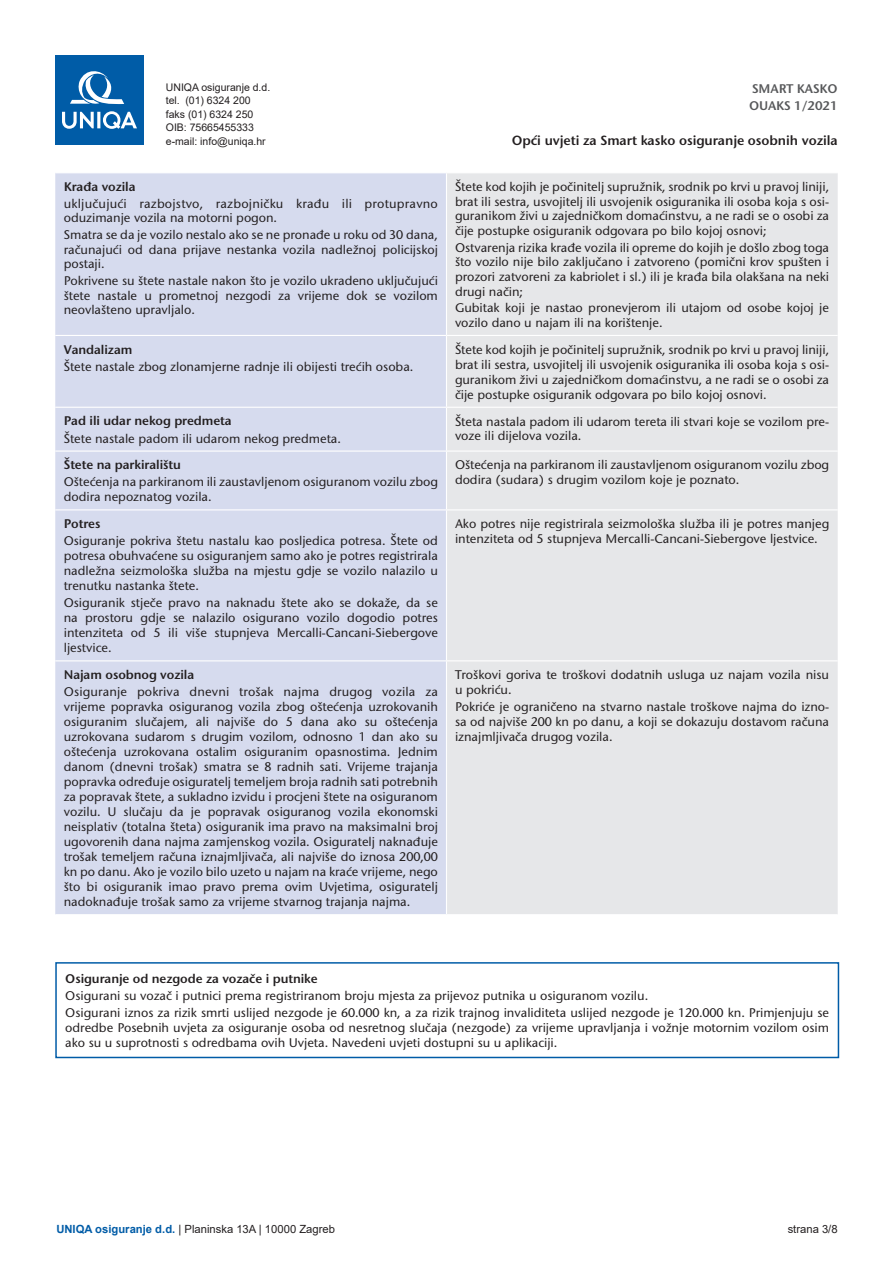
<style>
.page{position:relative;width:893px;height:1263px;background:#fff}
.page>*{position:absolute;margin:0;border:0;box-sizing:border-box;transform-origin:0 0}
.t1{font:13.5px "Stone San Sem XP";letter-spacing:-.005em;color:#231f20}
._01_-_Tekst{font:12.75px/15px "Stone Sans XP";letter-spacing:-.005em;color:#231f20;text-align:justify}
._01_-_Tekst_-_1_uvla{font:12.75px/14.7px "Stone Sans XP";letter-spacing:-.005em;color:#231f20}
._01_-_Tekst-2{font:12.75px "Stone San Sem XP";letter-spacing:-.005em;color:#231f20}
._01_-_Tekst-3{font:12.75px/14.7px "Stone Sans XP";letter-spacing:.015em;color:#231f20}
._01_-_Tekst_-_1_uvla-2{font:12.75px "Stone San Sem XP";letter-spacing:-.005em;color:#231f20}
.t2{font:12.75px/17.1px "Stone San Sem XP";letter-spacing:-.005em;color:#57585a}
.t3{font:11.25px "Arial";color:#231f20}
.t4{font:10.5px/13.5px "Arial";color:#231f20}
.s1{font-weight:700;color:#005ca7}
</style>
<div class="page">
<div style="left:55px;top:55px;width:89px;height:90px;background:#005ca7"></div>
<svg style="left:70px;top:71px;width:54px;height:34px"></svg>
<svg style="left:62px;top:111px;width:75px;height:18px"></svg>
<div style="left:55px;top:173px;width:391px;height:741px;background:#d6dbee"></div>
<div style="left:447px;top:173px;width:391px;height:741px;background:#e6e7e9"></div>
<hr style="left:55px;top:335px;width:391px;height:1px;background:#fff">
<hr style="left:446px;top:335px;width:392px;height:1px;background:#fff">
<hr style="left:55px;top:407px;width:391px;height:1px;background:#fff">
<hr style="left:446px;top:407px;width:392px;height:1px;background:#fff">
<hr style="left:55px;top:450px;width:391px;height:2px;background:#fff">
<hr style="left:446px;top:450px;width:392px;height:2px;background:#fff">
<hr style="left:55px;top:509px;width:391px;height:1px;background:#fff">
<hr style="left:446px;top:509px;width:392px;height:1px;background:#fff">
<hr style="left:55px;top:660px;width:391px;height:1px;background:#fff">
<hr style="left:446px;top:660px;width:392px;height:1px;background:#fff">
<div style="left:55px;top:962px;width:784px;height:96px;border:2px solid #005ca7"></div>
<p class="t4" style="left:166px;top:80px;width:106px">UNIQA osiguranje d.d. tel. (01) 6324 200 faks (01) 6324 250<br>OIB: 75665455333 e-mail: info@uniqa.hr</p>
<p class="_01_-_Tekst-2" style="left:64px;top:179px;width:73px">Krađa vozila</p>
<p class="_01_-_Tekst-3" style="left:64px;top:196px;width:376px">uključujući razbojstvo, razbojničku krađu ili protupravno oduzimanje vozila na motorni pogon.</p>
<p class="_01_-_Tekst" style="left:64px;top:228px;width:376px">Smatra se da je vozilo nestalo ako se ne pronađe u roku od 30 dana, računajući od dana prijave nestanka vozila nadležnoj policijskoj postaji.</p>
<p class="_01_-_Tekst" style="left:64px;top:274px;width:376px">Pokrivene su štete nastale nakon što je vozilo ukradeno uključujući štete nastale u prometnoj nezgodi za vrijeme dok se vozilom neovlašteno upravljalo.</p>
<p class="_01_-_Tekst-2" style="left:64px;top:341px;width:70px">Vandalizam</p>
<p class="_01_-_Tekst_-_1_uvla" style="left:64px;top:359px;width:351px">Štete nastale zbog zlonamjerne radnje ili obijesti trećih osoba.</p>
<p class="_01_-_Tekst_-_1_uvla-2" style="left:64px;top:413px;width:169px">Pad ili udar nekog predmeta</p>
<p class="_01_-_Tekst" style="left:64px;top:431px;width:279px">Štete nastale padom ili udarom nekog predmeta.</p>
<p class="_01_-_Tekst-2" style="left:64px;top:457px;width:119px">Štete na parkiralištu</p>
<p class="_01_-_Tekst" style="left:64px;top:475px;width:376px">Oštećenja na parkiranom ili zaustavljenom osiguranom vozilu zbog dodira nepoznatog vozila.</p>
<p class="_01_-_Tekst-2" style="left:64px;top:516px;width:38px">Potres</p>
<p class="_01_-_Tekst" style="left:64px;top:533px;width:376px">Osiguranje pokriva štetu nastalu kao posljedica potresa. Štete od potresa obuhvaćene su osiguranjem samo ako je potres registrirala nadležna seizmološka služba na mjestu gdje se vozilo nalazilo u trenutku nastanka štete.</p>
<p class="_01_-_Tekst" style="left:64px;top:596px;width:376px">Osiguranik stječe pravo na naknadu štete ako se dokaže, da se na prostoru gdje se nalazilo osigurano vozilo dogodio potres intenziteta od 5 ili više stupnjeva Mercalli-Cancani-Siebergove ljestvice.</p>
<p class="_01_-_Tekst-2" style="left:64px;top:667px;width:132px">Najam osobnog vozila</p>
<p class="_01_-_Tekst" style="left:64px;top:684px;width:376px">Osiguranje pokriva dnevni trošak najma drugog vozila za vrijeme popravka osiguranog vozila zbog oštećenja uzrokovanih osiguranim slučajem, ali najviše do 5 dana ako su oštećenja uzrokovana sudarom s drugim vozilom, odnosno 1 dan ako su oštećenja uzrokovana ostalim osiguranim opasnostima. Jednim danom (dnevni trošak) smatra se 8 radnih sati. Vrijeme trajanja popravka određuje osiguratelj temeljem broja radnih sati potrebnih za popravak štete, a sukladno izvidu i procjeni štete na osiguranom vozilu. U slučaju da je popravak osiguranog vozila ekonomski neisplativ (totalna šteta) osiguranik ima pravo na maksimalni broj ugovorenih dana najma zamjenskog vozila. Osiguratelj naknađuje trošak temeljem računa iznajmljivača, ali najviše do iznosa 200,00 kn po danu. Ako je vozilo bilo uzeto u najam na kraće vrijeme, nego što bi osiguranik imao pravo prema ovim Uvjetima, osiguratelj nadoknađuje trošak samo za vrijeme stvarnog trajanja najma.</p>
<p class="t2" style="left:749px;top:80px;width:90px">SMART KASKO<br>OUAKS 1/2021</p>
<p class="t1" style="left:512px;top:132px;width:327px">Opći uvjeti za Smart kasko osiguranje osobnih vozila</p>
<p class="_01_-_Tekst_-_1_uvla" style="left:455px;top:180px;width:376px;text-align:justify">Štete kod kojih je počinitelj supružnik, srodnik po krvi u pravoj liniji, brat ili sestra, usvojitelj ili usvojenik osiguranika ili osoba koja s osi&shy;guranikom živi u zajedničkom domaćinstvu, a ne radi se o osobi za čije postupke osiguranik odgovara po bilo kojoj osnovi;</p>
<p class="_01_-_Tekst_-_1_uvla" style="left:455px;top:240px;width:376px;text-align:justify">Ostvarenja rizika krađe vozila ili opreme do kojih je došlo zbog toga što vozilo nije bilo zaključano i zatvoreno (pomični krov spušten i prozori zatvoreni za kabriolet i sl.) ili je krađa bila olakšana na neki drugi način;</p>
<p class="_01_-_Tekst_-_1_uvla" style="left:455px;top:301px;width:376px">Gubitak koji je nastao pronevjerom ili utajom od osobe kojoj je vozilo dano u najam ili na korištenje.</p>
<p class="_01_-_Tekst_-_1_uvla" style="left:455px;top:342px;width:376px;text-align:justify">Štete kod kojih je počinitelj supružnik, srodnik po krvi u pravoj liniji, brat ili sestra, usvojitelj ili usvojenik osiguranika ili osoba koja s osi&shy;guranikom živi u zajedničkom domaćinstvu, a ne radi se o osobi za čije postupke osiguranik odgovara po bilo kojoj osnovi.</p>
<p class="_01_-_Tekst_-_1_uvla" style="left:455px;top:414px;width:376px">Šteta nastala padom ili udarom tereta ili stvari koje se vozilom pre&shy;voze ili dijelova vozila.</p>
<p class="_01_-_Tekst_-_1_uvla" style="left:455px;top:458px;width:376px">Oštećenja na parkiranom ili zaustavljenom osiguranom vozilu zbog dodira (sudara) s drugim vozilom koje je poznato.</p>
<p class="_01_-_Tekst_-_1_uvla" style="left:455px;top:516px;width:376px">Ako potres nije registrirala seizmološka služba ili je potres manjeg intenziteta od 5 stupnjeva Mercalli-Cancani-Siebergove ljestvice.</p>
<p class="_01_-_Tekst_-_1_uvla" style="left:455px;top:667px;width:376px">Troškovi goriva te troškovi dodatnih usluga uz najam vozila nisu u pokriću.</p>
<p class="_01_-_Tekst_-_1_uvla" style="left:455px;top:700px;width:376px;text-align:justify">Pokriće je ograničeno na stvarno nastale troškove najma do izno&shy;sa od najviše 200 kn po danu, a koji se dokazuju dostavom računa iznajmljivača drugog vozila.</p>
<p class="_01_-_Tekst-2" style="left:65px;top:971px;width:254px">Osiguranje od nezgode za vozače i putnike</p>
<p class="_01_-_Tekst" style="left:65px;top:988px;width:584px">Osigurani su vozač i putnici prema registriranom broju mjesta za prijevoz putnika u osiguranom vozilu.</p>
<p class="_01_-_Tekst" style="left:65px;top:1005px;width:765px">Osigurani iznos za rizik smrti uslijed nezgode je 60.000 kn, a za rizik trajnog invaliditeta uslijed nezgode je 120.000 kn. Primjenjuju se odredbe Posebnih uvjeta za osiguranje osoba od nesretnog slučaja (nezgode) za vrijeme upravljanja i vožnje motornim vozilom osim ako su u suprotnosti s odredbama ovih Uvjeta. Navedeni uvjeti dostupni su u aplikaciji.</p>
<p class="t3" style="left:56px;top:1221px;width:280px"><span class="s1">UNIQA osiguranje d.d.</span> | Planinska 13A | 10000 Zagreb</p>
<p class="t3" style="left:788px;top:1221px;width:52px">strana 3/8</p>
</div>
